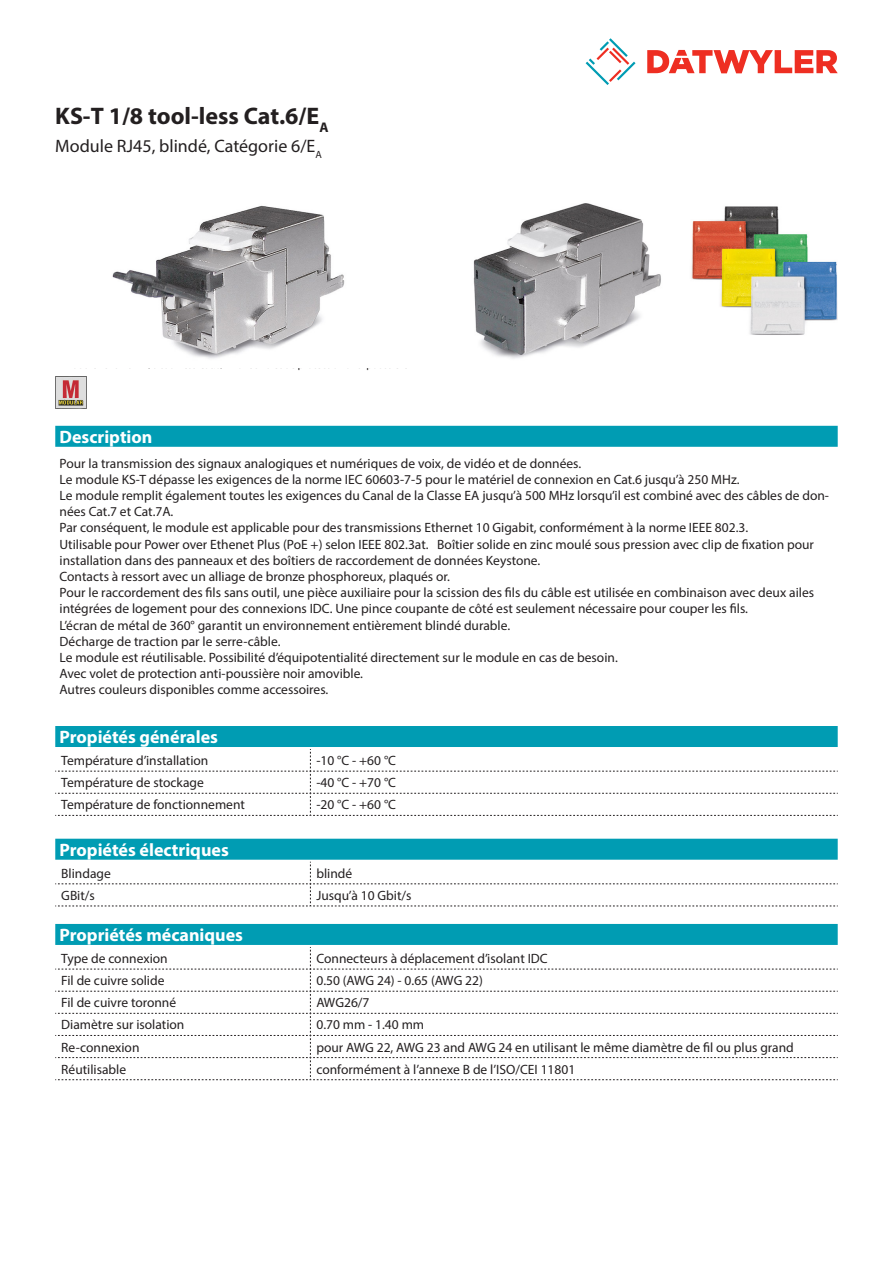
<style>
.page{position:relative;width:893px;height:1263px;background:#fff}
.page>*{position:absolute;margin:0;border:0;box-sizing:border-box;transform-origin:0 0}
.Product_Head{font:700 24px "Myriad Pro";color:#231f20}
.Standard_Head_Proper{font:700 18px "Myriad Pro";color:#fff}
.SubHead{font:18px "Myriad Pro";color:#231f20}
.Standard_text{font:13.5px/16.2px "Myriad Pro";color:#231f20}
.myriad_light_propert{font:13.5px "Myriad Pro";color:#231f20}
</style>
<div class="page">
<svg style="left:586px;top:38px;width:49px;height:47px"></svg>
<svg style="left:647px;top:50px;width:191px;height:23px"></svg>
<img style="left:112px;top:205px;width:233px;height:154px">
<img style="left:473px;top:203px;width:365px;height:156px">
<div style="left:55px;top:426px;width:783px;height:21px;background:#009cb3"></div>
<img style="left:55px;top:377px;width:32px;height:31px">
<div style="left:55px;top:726px;width:783px;height:21px;background:#009cb3"></div>
<svg style="left:55px;top:749px;width:783px;height:67px"></svg>
<div style="left:55px;top:924px;width:783px;height:21px;background:#009cb3"></div>
<svg style="left:55px;top:947px;width:783px;height:133px"></svg>
<div style="left:55px;top:839px;width:783px;height:21px;background:#009cb3"></div>
<svg style="left:55px;top:862px;width:783px;height:45px"></svg>
<p class="Product_Head" style="left:55px;top:101px;width:275px">KS‐T 1/8 tool-less Cat.6/E<sub>A</sub></p>
<p class="SubHead" style="left:55px;top:135px;width:268px">Module RJ45, blindé, Catégorie 6/E<sub>A</sub></p>
<p class="Standard_Head_Proper" style="left:60px;top:425px;width:94px">Description</p>
<p class="Standard_text" style="left:60px;top:455px;width:771px">Pour la transmission des signaux analogiques et numériques de voix, de vidéo et de données.<br>Le module KS-T dépasse les exigences de la norme IEC 60603-7-5 pour le matériel de connexion en Cat.6 jusqu’à 250 MHz.<br>Le module remplit également toutes les exigences du Canal de la Classe EA jusqu’à 500 MHz lorsqu’il est combiné avec des câbles de don&shy;nées Cat.7 et Cat.7A.<br>Par conséquent, le module est applicable pour des transmissions Ethernet 10 Gigabit, conformément à la norme IEEE 802.3.<br>Utilisable pour Power over Ethenet Plus (PoE +) selon IEEE 802.3at. Boîtier solide en zinc moulé sous pression avec clip de fixation pour installation dans des panneaux et des boîtiers de raccordement de données Keystone.<br>Contacts à ressort avec un alliage de bronze phosphoreux, plaqués or.<br>Pour le raccordement des fils sans outil, une pièce auxiliaire pour la scission des fils du câble est utilisée en combinaison avec deux ailes intégrées de logement pour des connexions IDC. Une pince coupante de côté est seulement nécessaire pour couper les fils.<br>L’écran de métal de 360° garantit un environnement entièrement blindé durable.<br>Décharge de traction par le serre-câble.<br>Le module est réutilisable. Possibilité d’équipotentialité directement sur le module en cas de besoin.<br>Avec volet de protection anti-poussière noir amovible.<br>Autres couleurs disponibles comme accessoires.</p>
<p class="Standard_Head_Proper" style="left:60px;top:725px;width:160px">Propiétés générales</p>
<p class="myriad_light_propert" style="left:61px;top:752px;width:149px">Température d’installation</p>
<p class="myriad_light_propert" style="left:316px;top:752px;width:81px">-10 °C - +60 °C</p>
<p class="myriad_light_propert" style="left:61px;top:774px;width:144px">Température de stockage</p>
<p class="myriad_light_propert" style="left:316px;top:774px;width:81px">-40 °C - +70 °C</p>
<p class="myriad_light_propert" style="left:61px;top:796px;width:185px">Température de fonctionnement</p>
<p class="myriad_light_propert" style="left:316px;top:796px;width:81px">-20 °C - +60 °C</p>
<p class="Standard_Head_Proper" style="left:60px;top:838px;width:171px">Propiétés électriques</p>
<p class="myriad_light_propert" style="left:61px;top:865px;width:51px">Blindage</p>
<p class="myriad_light_propert" style="left:316px;top:865px;width:37px">blindé</p>
<p class="myriad_light_propert" style="left:61px;top:887px;width:35px">GBit/s</p>
<p class="myriad_light_propert" style="left:316px;top:887px;width:97px">Jusqu’à 10 Gbit/s</p>
<p class="Standard_Head_Proper" style="left:60px;top:923px;width:185px">Propriétés mécaniques</p>
<p class="myriad_light_propert" style="left:61px;top:950px;width:108px">Type de connexion</p>
<p class="myriad_light_propert" style="left:316px;top:950px;width:233px">Connecteurs à déplacement d’isolant IDC</p>
<p class="myriad_light_propert" style="left:61px;top:972px;width:105px">Fil de cuivre solide</p>
<p class="myriad_light_propert" style="left:316px;top:972px;width:168px">0.50 (AWG 24) - 0.65 (AWG 22)</p>
<p class="myriad_light_propert" style="left:61px;top:994px;width:116px">Fil de cuivre toronné</p>
<p class="myriad_light_propert" style="left:316px;top:994px;width:55px">AWG26/7</p>
<p class="myriad_light_propert" style="left:61px;top:1016px;width:125px">Diamètre sur isolation</p>
<p class="myriad_light_propert" style="left:316px;top:1016px;width:109px">0.70 mm - 1.40 mm</p>
<p class="myriad_light_propert" style="left:61px;top:1039px;width:80px">Re-connexion</p>
<p class="myriad_light_propert" style="left:316px;top:1039px;width:479px">pour AWG 22, AWG 23 and AWG 24 en utilisant le même diamètre de fil ou plus grand</p>
<p class="myriad_light_propert" style="left:61px;top:1061px;width:66px">Réutilisable</p>
<p class="myriad_light_propert" style="left:316px;top:1061px;width:260px">conformément à l’annexe B de l’ISO/CEI 11801</p>
</div>
